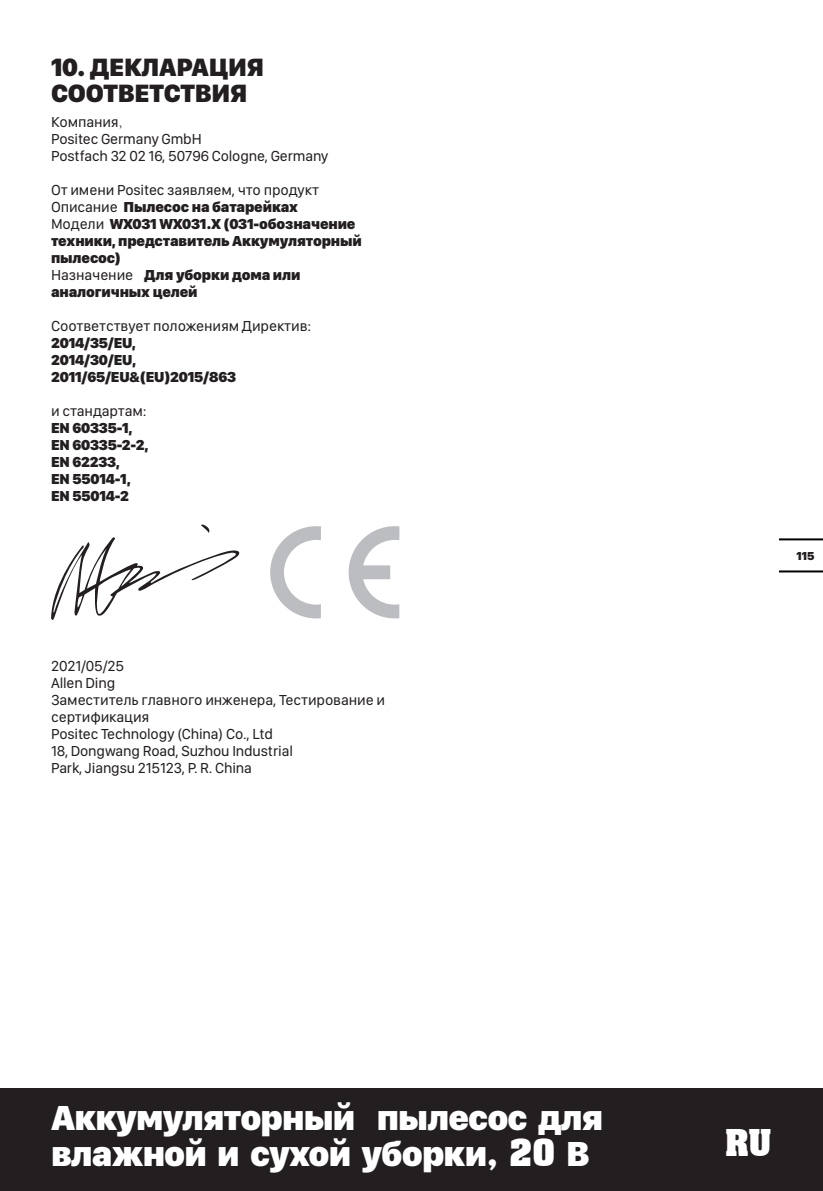
<style>
.page{position:relative;width:823px;height:1191px;background:#fff}
.page>*{position:absolute;margin:0;border:0;box-sizing:border-box;transform-origin:0 0}
.t1{font:900 36px/36px "SF Compact Display";letter-spacing:-.025em;color:#fff}
.t2{font:700 36px "Aachen BT";color:#fff}
.t3{font:900 26px "SF Compact Display";letter-spacing:-.01em;color:#231f20}
.t4{font:15px "SF Compact Display";letter-spacing:-.01em;color:#231f20}
.t5{font:900 15px/17px "SF Compact Display";letter-spacing:-.01em;color:#231f20}
.t6{font:900 12px "SF Compact Display";color:#231f20}
.s1{font-family:"Adobe Song Std";font-weight:300}
.s2{font-weight:400}
.s3{font-family:"Aachen BT";font-weight:700}
</style>
<div class="page">
<div style="left:0;top:1089px;width:822px;height:102px;background:#231f20"></div>
<hr style="left:779px;top:570px;width:43px;height:2px;background:#000">
<hr style="left:779px;top:538px;width:43px;height:2px;background:#000">
<svg style="left:51px;top:524px;width:189px;height:96px"></svg>
<svg style="left:270px;top:526px;width:51px;height:92px"></svg>
<svg style="left:348px;top:526px;width:51px;height:92px"></svg>
<p class="t3" style="left:51px;top:48px;width:214px">10. ДЕКЛАРАЦИЯ</p>
<p class="t3" style="left:51px;top:74px;width:198px">СООТВЕТСТВИЯ</p>
<p class="t4" style="left:51px;top:112px;width:73px">Компания<span class="s1">,</span></p>
<p class="t4" style="left:51px;top:129px;width:152px">Positec Germany GmbH</p>
<p class="t4" style="left:51px;top:146px;width:278px">Postfach 32 02 16, 50796 Cologne, Germany</p>
<p class="t4" style="left:51px;top:180px;width:269px">От имени Positec заявляем, что продукт</p>
<p class="t5" style="left:51px;top:197px;width:248px"><span class="s2">Описание</span> Пылесос на батарейках</p>
<p class="t5" style="left:51px;top:214px;width:312px"><span class="s2">Модели</span> WX031 WX031.X (031-обозначение техники, представитель Аккумуляторный пылесос)</p>
<p class="t5" style="left:51px;top:265px;width:251px"><span class="s2">Назначение</span> Для уборки дома или аналогичных целей</p>
<p class="t4" style="left:51px;top:316px;width:262px">Соответствует положениям Директив:</p>
<p class="t5" style="left:51px;top:333px;width:86px">2014/35/EU,</p>
<p class="t5" style="left:51px;top:350px;width:86px">2014/30/EU,</p>
<p class="t5" style="left:51px;top:367px;width:186px">2011/65/EU&amp;(EU)2015/863</p>
<p class="t4" style="left:51px;top:401px;width:97px">и стандартам:</p>
<p class="t5" style="left:51px;top:418px;width:83px">EN 60335-1,</p>
<p class="t5" style="left:51px;top:435px;width:99px">EN 60335-2-2,</p>
<p class="t5" style="left:51px;top:452px;width:70px">EN 62233,</p>
<p class="t5" style="left:51px;top:469px;width:81px">EN 55014-1,</p>
<p class="t5" style="left:51px;top:486px;width:79px">EN 55014-2</p>
<p class="t4" style="left:51px;top:656px;width:74px">2021/05/25</p>
<p class="t4" style="left:51px;top:673px;width:66px">Allen Ding</p>
<p class="t4" style="left:51px;top:690px;width:335px">Заместитель главного инженера, Тестирование и</p>
<p class="t4" style="left:51px;top:707px;width:100px">сертификация</p>
<p class="t4" style="left:51px;top:724px;width:223px">Positec Technology (China) Co., Ltd</p>
<p class="t4" style="left:51px;top:741px;width:243px">18, Dongwang Road, Suzhou Industrial</p>
<p class="t4" style="left:51px;top:758px;width:202px">Park, Jiangsu 215123, P. R. China</p>
<p class="t6" style="left:796px;top:548px;width:19px">115</p>
<h1 class="t1" style="left:51px;top:1098px;width:553px">Аккумуляторный пылесос для влажной и сухой уборки<span class="s3">, 20</span> В</h1>
<h1 class="t2" style="left:724px;top:1120px;width:48px">RU</h1>
</div>
